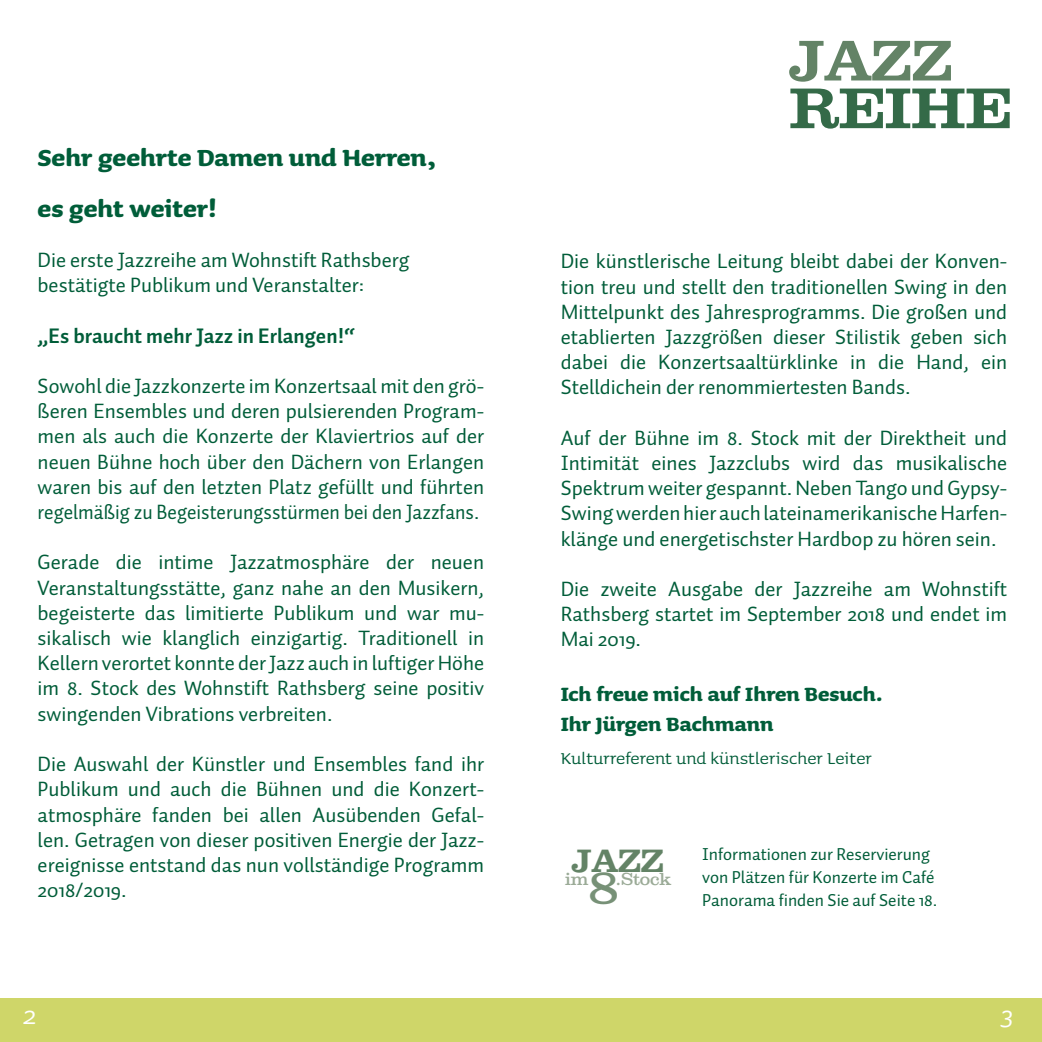
<style>
.page{position:relative;width:1042px;height:1042px;background:#fff}
.page>*{position:absolute;margin:0;border:0;box-sizing:border-box;transform-origin:0 0}
.t1{font:700 54.95px "Clarendon Serial";letter-spacing:.02em;color:#346a48}
.t2{font:700 54.95px "Clarendon Serial";color:#638366}
.t3{font:44.8px "Clarendon Serial";color:#779177}
.t4{font:italic 33.25px "Sauna Pro";color:#fff}
.t5{font:700 30.97px "Clarendon Serial";color:#638366}
.t6{font:700 29.75px/50.4px "Sauna Pro";color:#005d39}
.t7{font:700 24.5px/29.4px "Sauna Pro";color:#005d39}
.t8{font:21px/25.2px "Auto Pro";color:#005d39;text-align:justify}
.t9{font:21px "Sauna Pro";color:#005d39}
.t10{font:700 21px "Auto Pro";color:#005d39}
.t11{font:17.5px/22.8px "Auto Pro";color:#005d39}
.t12{font:16.8px "Clarendon Serial";color:#9bab97}
</style>
<div class="page">
<div style="left:0;top:998px;width:521px;height:44px;background:#cfd669"></div>
<div style="left:521px;top:998px;width:521px;height:44px;background:#cfd669"></div>
<h3 class="t6" style="left:38px;top:132px;width:400px">Sehr geehrte Damen und Herren, es geht weiter!</h3>
<p class="t8" style="left:38px;top:247px;width:373px">Die erste Jazzreihe am Wohnstift Rathsberg bestätigte Publikum und Veranstalter:</p>
<p class="t10" style="left:38px;top:320px;width:319px">„Es braucht mehr Jazz in Erlangen!“</p>
<p class="t8" style="left:38px;top:373px;width:448px">Sowohl die Jazzkonzerte im Konzertsaal mit den grö&shy;ßeren Ensembles und deren pulsierenden Program&shy;men als auch die Konzerte der Klaviertrios auf der neuen Bühne hoch über den Dächern von Erlangen waren bis auf den letzten Platz gefüllt und führten regelmäßig zu Begeisterungsstürmen bei den Jazzfans.</p>
<p class="t8" style="left:38px;top:549px;width:448px">Gerade die intime Jazzatmosphäre der neuen Veranstaltungsstätte, ganz nahe an den Musikern, begeisterte das limitierte Publikum und war mu&shy;sikalisch wie klanglich einzigartig. Traditionell in Kellern verortet konnte der Jazz auch in luftiger Höhe im 8. Stock des Wohnstift Rathsberg seine positiv swingenden Vibrations verbreiten.</p>
<p class="t8" style="left:38px;top:751px;width:448px">Die Auswahl der Künstler und Ensembles fand ihr Publikum und auch die Bühnen und die Konzert&shy;atmosphäre fanden bei allen Ausübenden Gefal&shy;len. Getragen von dieser positiven Energie der Jazz&shy;ereignisse entstand das nun vollständige Programm 2018/2019.</p>
<h1 class="t2" style="left:790px;top:25px;width:164px">JAZZ</h1>
<h1 class="t1" style="left:790px;top:72px;width:223px">REIHE</h1>
<p class="t8" style="left:561px;top:248px;width:448px">Die künstlerische Leitung bleibt dabei der Konven&shy;tion treu und stellt den traditionellen Swing in den Mittelpunkt des Jahresprogramms. Die großen und etablierten Jazzgrößen dieser Stilistik geben sich dabei die Konzertsaaltürklinke in die Hand, ein Stelldichein der renommiertesten Bands.</p>
<p class="t8" style="left:561px;top:425px;width:448px">Auf der Bühne im 8. Stock mit der Direktheit und Intimität eines Jazzclubs wird das musikalische Spektrum weiter gespannt. Neben Tango und Gypsy-Swing werden hier auch lateinamerikanische Harfen&shy;klänge und energetischster Hardbop zu hören sein.</p>
<p class="t8" style="left:561px;top:576px;width:448px">Die zweite Ausgabe der Jazzreihe am Wohnstift Rathsberg startet im September 2018 und endet im Mai 2019.</p>
<p class="t7" style="left:561px;top:679px;width:324px">Ich freue mich auf Ihren Besuch.<br>Ihr Jürgen Bachmann</p>
<p class="t9" style="left:561px;top:746px;width:313px">Kulturreferent und künstlerischer Leiter</p>
<h3 class="t5" style="left:572px;top:840px;width:93px">JAZZ</h3>
<p class="t12" style="left:565px;top:868px;width:25px">im</p>
<h2 class="t3" style="left:589px;top:860px;width:31px">8</h2>
<p class="t12" style="left:616px;top:868px;width:56px">. Stock</p>
<p class="t11" style="left:702px;top:842px;width:237px">Informationen zur Reservierung von Plätzen für Konzerte im Café<br>Panorama finden Sie auf Seite 18.</p>
<h3 class="t4" style="left:23px;top:997px;width:15px">2</h3>
<h3 class="t4" style="left:1001px;top:997px;width:14px">3</h3>
</div>
